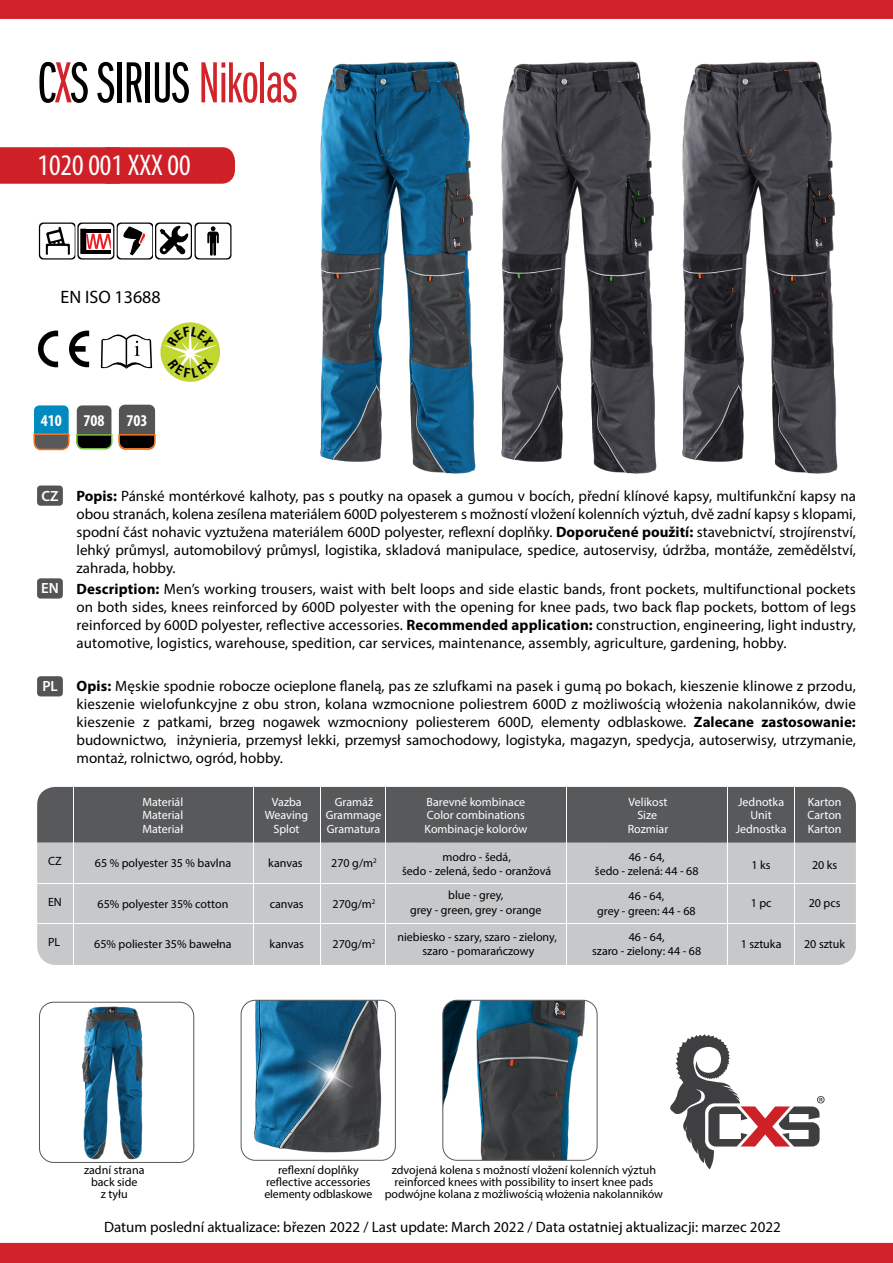
<style>
.page{position:relative;width:893px;height:1263px;background:#fff}
.page>*{position:absolute;margin:0;border:0;box-sizing:border-box;transform-origin:0 0}
.t1{font:60px "Franklin Got Itc DOT Boo Ext Com";letter-spacing:-.01em;color:#000}
.t2{font:condensed 30px "Myriad Pro";color:#fff}
.t3{font:18px "Myriad Pro";color:#000}
.t4{font:700 condensed 16.5px "Myriad Pro";color:#fff}
.t5{font:15px/18px "Myriad Pro";color:#000;text-align:justify}
.t6{font:600 14.85px "Myriad Pro";color:#fff}
.t7{font:12px/12px "Myriad Pro";color:#000;text-align:center}
.t8{font:12px "Myriad Pro";color:#fff}
.s1{color:#d2232a}
.s2{font-weight:700}
</style>
<div class="page">
<div style="left:0;top:147px;width:235px;height:37px;background:#cf2027"></div>
<img style="left:548px;top:62px;width:65px;height:410px">
<img style="left:613px;top:61px;width:225px;height:413px">
<img style="left:320px;top:61px;width:228px;height:413px">
<svg style="left:670px;top:1034px;width:155px;height:135px"></svg>
<div style="left:37px;top:485px;width:26px;height:21px;background:#545456;border-radius:3px"></div>
<div style="left:37px;top:578px;width:26px;height:21px;background:#545456;border-radius:3px"></div>
<div style="left:37px;top:676px;width:26px;height:20px;background:#545456;border-radius:3px"></div>
<div style="left:0;top:0;width:893px;height:19px;background:#d2232a"></div>
<div style="left:0;top:1243px;width:893px;height:20px;background:#d2232a"></div>
<svg style="left:38px;top:222px;width:194px;height:38px"></svg>
<svg style="left:101px;top:334px;width:51px;height:35px"></svg>
<svg style="left:38px;top:331px;width:20px;height:36px"></svg>
<svg style="left:69px;top:331px;width:20px;height:36px"></svg>
<svg style="left:160px;top:322px;width:60px;height:60px"></svg>
<div style="left:120px;top:405px;width:34px;height:44px;background:#545456;border-radius:5px"></div>
<div style="left:119px;top:405px;width:36px;height:44px;border:2px solid #545456;border-radius:5px"></div>
<div style="left:78px;top:406px;width:33px;height:42px;background:#545456;border-radius:4px"></div>
<div style="left:77px;top:405px;width:34px;height:44px;border:2px solid #545456;border-radius:4px"></div>
<div style="left:35px;top:406px;width:33px;height:42px;background:#008ac0;border-radius:4px"></div>
<div style="left:34px;top:405px;width:35px;height:44px;border:2px solid #008ac0;border-radius:4px"></div>
<svg style="left:33px;top:433px;width:123px;height:18px"></svg>
<img style="left:82px;top:1006px;width:61px;height:154px">
<div style="left:39px;top:1002px;width:155px;height:161px;border:1px solid #58595b;border-radius:14px"></div>
<img style="left:241px;top:1000px;width:154px;height:160px">
<div style="left:241px;top:1000px;width:155px;height:161px;border:1px solid #58595b;border-radius:14px"></div>
<img style="left:444px;top:1000px;width:152px;height:159px">
<div style="left:442px;top:1000px;width:156px;height:161px;border:1px solid #58595b;border-radius:14px"></div>
<img style="left:296px;top:1040px;width:68px;height:71px">
<div style="left:37px;top:787px;width:819px;height:178px;background:#c7c8ca;border-radius:18px"></div>
<div style="left:37px;top:787px;width:819px;height:55px;background:#58595b"></div>
<hr style="left:37px;top:923px;width:819px;height:1px;background:#fff">
<hr style="left:37px;top:883px;width:819px;height:1px;background:#fff">
<hr style="left:253px;top:787px;width:1px;height:178px;background:#fff">
<hr style="left:73px;top:787px;width:1px;height:178px;background:#fff">
<hr style="left:794px;top:787px;width:1px;height:178px;background:#fff">
<hr style="left:727px;top:787px;width:1px;height:178px;background:#fff">
<hr style="left:567px;top:787px;width:1px;height:178px;background:#fff">
<hr style="left:386px;top:787px;width:1px;height:178px;background:#fff">
<hr style="left:320px;top:787px;width:1px;height:178px;background:#fff">
<svg style="left:164px;top:326px;width:53px;height:52px;background:#cbde59"></svg>
<h1 class="t1" style="left:37px;top:51px;width:261px">C<span class="s1">X</span>S SIRIUS <span class="s1">Nikolas</span></h1>
<h2 class="t2" style="left:38px;top:147px;width:155px">1020 001 XXX 00</h2>
<p class="t3" style="left:61px;top:286px;width:102px">EN ISO 13688</p>
<p class="t4" style="left:41px;top:410px;width:23px">410</p>
<p class="t4" style="left:84px;top:410px;width:23px">708</p>
<p class="t4" style="left:126px;top:410px;width:23px">703</p>
<p class="t6" style="left:42px;top:486px;width:19px">CZ</p>
<p class="t6" style="left:41px;top:579px;width:19px">EN</p>
<p class="t6" style="left:42px;top:677px;width:17px">PL</p>
<p class="t7" style="left:48px;top:855px;width:15px">CZ</p>
<p class="t7" style="left:48px;top:896px;width:15px">EN</p>
<p class="t7" style="left:48px;top:936px;width:14px">PL</p>
<p class="t5" style="left:77px;top:486px;width:781px"><span class="s2">Popis:</span> Pánské montérkové kalhoty, pas s poutky na opasek a gumou v bocích, přední klínové kapsy, multifunkční kapsy na obou stranách, kolena zesílena materiálem 600D polyesterem s možností vložení kolenních výztuh, dvě zadní kapsy s klopami, spodní část nohavic vyztužena materiálem 600D polyester, reflexní doplňky. <span class="s2">Doporučené použití:</span> stavebnictví, strojírenství, lehký průmysl, automobilový průmysl, logistika, skladová manipulace, spedice, autoservisy, údržba, montáže, zemědělství, zahrada, hobby.</p>
<p class="t5" style="left:77px;top:579px;width:781px"><span class="s2">Description:</span> Men’s working trousers, waist with belt loops and side elastic bands, front pockets, multifunctional pockets on both sides, knees reinforced by 600D polyester with the opening for knee pads, two back flap pockets, bottom of legs reinforced by 600D polyester, reflective accessories. <span class="s2">Recommended application:</span> construction, engineering, light industry, automotive, logistics, warehouse, spedition, car services, maintenance, assembly, agriculture, gardening, hobby.</p>
<p class="t5" style="left:77px;top:677px;width:781px"><span class="s2">Opis:</span> Męskie spodnie robocze ocieplone flanelą, pas ze szlufkami na pasek i gumą po bokach, kieszenie klinowe z przodu, kieszenie wielofunkcyjne z obu stron, kolana wzmocnione poliestrem 600D z możliwością włożenia nakolanników, dwie kieszenie z patkami, brzeg nogawek wzmocniony poliesterem 600D, elementy odblaskowe. <span class="s2">Zalecane zastosowanie: </span>budownictwo, inżynieria, przemysł lekki, przemysł samochodowy, logistyka, magazyn, spedycja, autoserwisy, utrzymanie, montaż, rolnictwo, ogród, hobby.</p>
<p class="t8" style="left:142px;top:794px;width:42px">Materiál</p>
<p class="t8" style="left:142px;top:808px;width:42px">Material</p>
<p class="t8" style="left:142px;top:822px;width:42px">Materiał</p>
<p class="t8" style="left:272px;top:794px;width:31px">Vazba</p>
<p class="t8" style="left:273px;top:821px;width:28px">Splot</p>
<p class="t8" style="left:265px;top:808px;width:45px">Weaving</p>
<p class="t8" style="left:335px;top:794px;width:40px">Gramáž</p>
<p class="t8" style="left:327px;top:821px;width:55px">Gramatura</p>
<p class="t8" style="left:326px;top:808px;width:57px">Grammage</p>
<p class="t8" style="left:427px;top:794px;width:100px">Barevné kombinace</p>
<p class="t8" style="left:425px;top:821px;width:104px">Kombinacje kolorów</p>
<p class="t8" style="left:427px;top:808px;width:100px">Color combinations</p>
<p class="t8" style="left:629px;top:794px;width:40px">Velikost</p>
<p class="t8" style="left:628px;top:821px;width:42px">Rozmiar</p>
<p class="t8" style="left:637px;top:808px;width:21px">Size</p>
<p class="t8" style="left:738px;top:794px;width:48px">Jednotka</p>
<p class="t8" style="left:736px;top:821px;width:52px">Jednostka</p>
<p class="t8" style="left:750px;top:808px;width:23px">Unit</p>
<p class="t8" style="left:808px;top:794px;width:35px">Karton</p>
<p class="t8" style="left:808px;top:821px;width:35px">Karton</p>
<p class="t8" style="left:808px;top:808px;width:36px">Carton</p>
<p class="t7" style="left:95px;top:857px;width:138px">65 % polyester 35 % bavlna</p>
<p class="t7" style="left:98px;top:898px;width:132px">65% polyester 35% cotton</p>
<p class="t7" style="left:94px;top:938px;width:139px">65% poliester 35% bawełna</p>
<p class="t7" style="left:268px;top:857px;width:36px">kanvas</p>
<p class="t7" style="left:270px;top:898px;width:35px">canvas</p>
<p class="t7" style="left:270px;top:938px;width:36px">kanvas</p>
<p class="t7" style="left:331px;top:857px;width:47px">270 g/m<sup>2</sup></p>
<p class="t7" style="left:333px;top:898px;width:44px">270g/m<sup>2</sup></p>
<p class="t7" style="left:333px;top:938px;width:44px">270g/m<sup>2</sup></p>
<p class="t7" style="left:402px;top:849px;width:151px;line-height:14.4px">modro - šedá,<br>šedo - zelená, šedo - oranžová</p>
<p class="t7" style="left:410px;top:888px;width:133px;line-height:14.4px">blue - grey,<br>grey - green, grey - orange</p>
<p class="t7" style="left:397px;top:929px;width:161px;line-height:14.4px">niebiesko - szary, szaro - zielony, szaro - pomarańczowy</p>
<p class="t7" style="left:595px;top:849px;width:105px;line-height:14.4px">46 - 64,<br>šedo - zelená: 44 - 68</p>
<p class="t7" style="left:597px;top:889px;width:100px;line-height:14.4px">46 - 64,<br>grey - green: 44 - 68</p>
<p class="t7" style="left:592px;top:929px;width:111px;line-height:14.4px">46 - 64,<br>szaro - zielony: 44 - 68</p>
<p class="t7" style="left:752px;top:859px;width:21px">1 ks</p>
<p class="t7" style="left:812px;top:859px;width:27px">20 ks</p>
<p class="t7" style="left:751px;top:897px;width:22px">1 pc</p>
<p class="t7" style="left:809px;top:897px;width:33px">20 pcs</p>
<p class="t7" style="left:741px;top:938px;width:42px">1 sztuka</p>
<p class="t7" style="left:804px;top:938px;width:42px">20 sztuk</p>
<p class="t7" style="left:84px;top:1164px;width:62px">zadní strana back side<br>z tyłu</p>
<p class="t7" style="left:264px;top:1164px;width:110px">reflexní doplňky reflective accessories elementy odblaskowe</p>
<p class="t7" style="left:385px;top:1164px;width:280px">zdvojená kolena s možností vložení kolenních výztuh reinforced knees with possibility to insert knee pads podwójne kolana z możliwością włożenia nakolanników</p>
<p class="t5" style="left:104px;top:1218px;width:678px">Datum poslední aktualizace: březen 2022 / Last update: March 2022 / Data ostatniej aktualizacji: marzec 2022</p>
</div>
